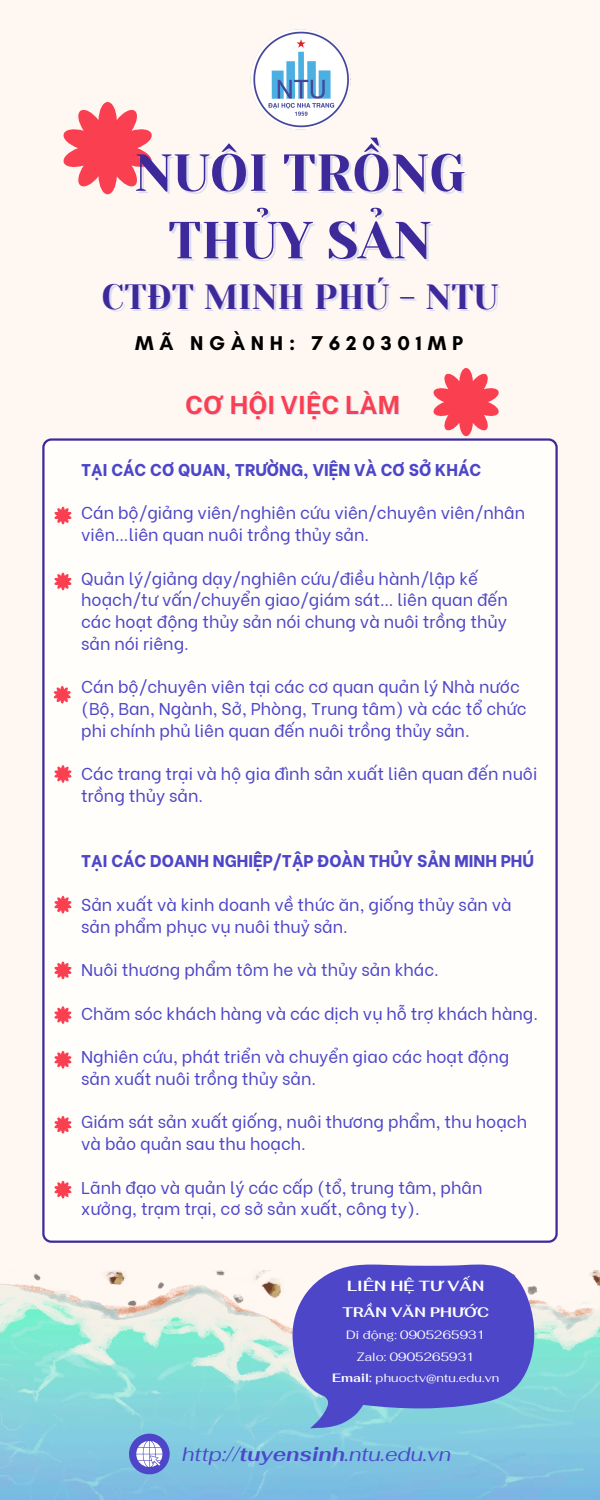
<style>
.page{position:relative;width:600px;height:1500px;background:#fff7f1}
.page>*{position:absolute;margin:0;border:0;box-sizing:border-box;transform-origin:0 0}
.t1{font:52px "Yeseva One";color:#3e299b}
.t2{font:35px "Yeseva One";color:#3e299b}
.t3{font:700 25px "Public Sans";color:#fa3f50}
.t4{font:700 20.4px "Glacial Indifference";letter-spacing:.285em;color:#000}
.t5{font:italic 20px "Fahkwang";color:#4d46c9}
.t6{font:17px/21.8px "Be Vietnam";color:#4d46c9}
.t7{font:800 17px "Be Vietnam";color:#4d46c9}
.t8{font:700 14.7px "Fahkwang";letter-spacing:.01em;color:#fff}
.t9{font:700 13.9px "Fahkwang";letter-spacing:.01em;color:#fff}
.t10{font:12px/21.5px "Fahkwang";letter-spacing:.01em;color:#fff;text-align:center}
.s1{font-weight:700}
</style>
<div class="page">
<svg style="left:63px;top:102px;width:89px;height:92px"></svg>
<img style="left:0;top:1270px;width:600px;height:230px">
<div style="left:42px;top:438px;width:516px;height:805px;background:#fffefa"></div>
<svg style="left:433px;top:368px;width:66px;height:68px"></svg>
<img style="left:250px;top:29px;width:101px;height:101px">
<svg style="left:54px;top:507px;width:17px;height:17px"></svg>
<svg style="left:54px;top:573px;width:17px;height:17px"></svg>
<svg style="left:54px;top:765px;width:17px;height:18px"></svg>
<svg style="left:54px;top:686px;width:17px;height:18px"></svg>
<svg style="left:54px;top:896px;width:17px;height:18px"></svg>
<svg style="left:129px;top:1434px;width:41px;height:40px"></svg>
<svg style="left:292px;top:1265px;width:245px;height:163px;background:#5f66ce"></svg>
<svg style="left:54px;top:962px;width:17px;height:17px"></svg>
<svg style="left:54px;top:1006px;width:17px;height:18px"></svg>
<svg style="left:54px;top:1051px;width:17px;height:18px"></svg>
<svg style="left:54px;top:1116px;width:17px;height:18px"></svg>
<svg style="left:54px;top:1181px;width:17px;height:18px"></svg>
<p class="t1" style="left:134px;top:143px;width:333px">NUÔI TRỒNG</p>
<p class="t1" style="left:168px;top:211px;width:265px">THỦY SẢN</p>
<h5 class="t2" style="left:102px;top:277px;width:398px">CTĐT MINH PHÚ - NTU</h5>
<h6 class="t4" style="left:135px;top:330px;width:330px">MÃ NGÀNH: 7620301MP</h6>
<h6 class="t3" style="left:185px;top:390px;width:217px">CƠ HỘI VIỆC LÀM</h6>
<h1 class="t7" style="left:81px;top:456px;width:402px">TẠI CÁC CƠ QUAN, TRƯỜNG, VIỆN VÀ CƠ SỞ KHÁC</h1>
<h3 class="t6" style="left:81px;top:501px;width:445px">Cán bộ/giảng viên/nghiên cứu viên/chuyên viên/nhân viên…liên quan nuôi trồng thủy sản.</h3>
<p class="t6" style="left:81px;top:566px;width:428px">Quản lý/giảng dạy/nghiên cứu/điều hành/lập kế hoạch/tư vấn/chuyển giao/giám sát… liên quan đến các hoạt động thủy sản nói chung và nuôi trồng thủy sản nói riêng.</p>
<h2 class="t6" style="left:81px;top:675px;width:447px">Cán bộ/chuyên viên tại các cơ quan quản lý Nhà nước (Bộ, Ban, Ngành, Sở, Phòng, Trung tâm) và các tổ chức phi chính phủ liên quan đến nuôi trồng thủy sản.</h2>
<p class="t6" style="left:81px;top:762px;width:458px">Các trang trại và hộ gia đình sản xuất liên quan đến nuôi trồng thủy sản.</p>
<p class="t7" style="left:81px;top:847px;width:454px">TẠI CÁC DOANH NGHIỆP/TẬP ĐOÀN THỦY SẢN MINH PHÚ</p>
<p class="t6" style="left:81px;top:892px;width:432px">Sản xuất và kinh doanh về thức ăn, giống thủy sản và sản phẩm phục vụ nuôi thuỷ sản.</p>
<p class="t6" style="left:81px;top:957px;width:359px">Nuôi thương phẩm tôm he và thủy sản khác.</p>
<p class="t6" style="left:81px;top:1001px;width:458px">Chăm sóc khách hàng và các dịch vụ hỗ trợ khách hàng.</p>
<p class="t6" style="left:81px;top:1044px;width:430px">Nghiên cứu, phát triển và chuyển giao các hoạt động sản xuất nuôi trồng thủy sản.</p>
<p class="t6" style="left:81px;top:1110px;width:447px">Giám sát sản xuất giống, nuôi thương phẩm, thu hoạch và bảo quản sau thu hoạch.</p>
<p class="t6" style="left:81px;top:1175px;width:403px">Lãnh đạo và quản lý các cấp (tổ, trung tâm, phân xưởng, trạm trại, cơ sở sản xuất, công ty).</p>
<p class="t8" style="left:347px;top:1277px;width:139px">LIÊN HỆ TƯ VẤN</p>
<p class="t9" style="left:342px;top:1303px;width:148px">TRẦN VĂN PHƯỚC</p>
<p class="t10" style="left:332px;top:1324px;width:169px">Di động: 0905265931<br>Zalo: 0905265931<br><span class="s1">Email:</span> phuoctv@ntu.edu.vn</p>
<h6 class="t5" style="left:182px;top:1441px;width:270px">http://<span class="s1">tuyensinh</span>.ntu.edu.vn</h6>
</div>
